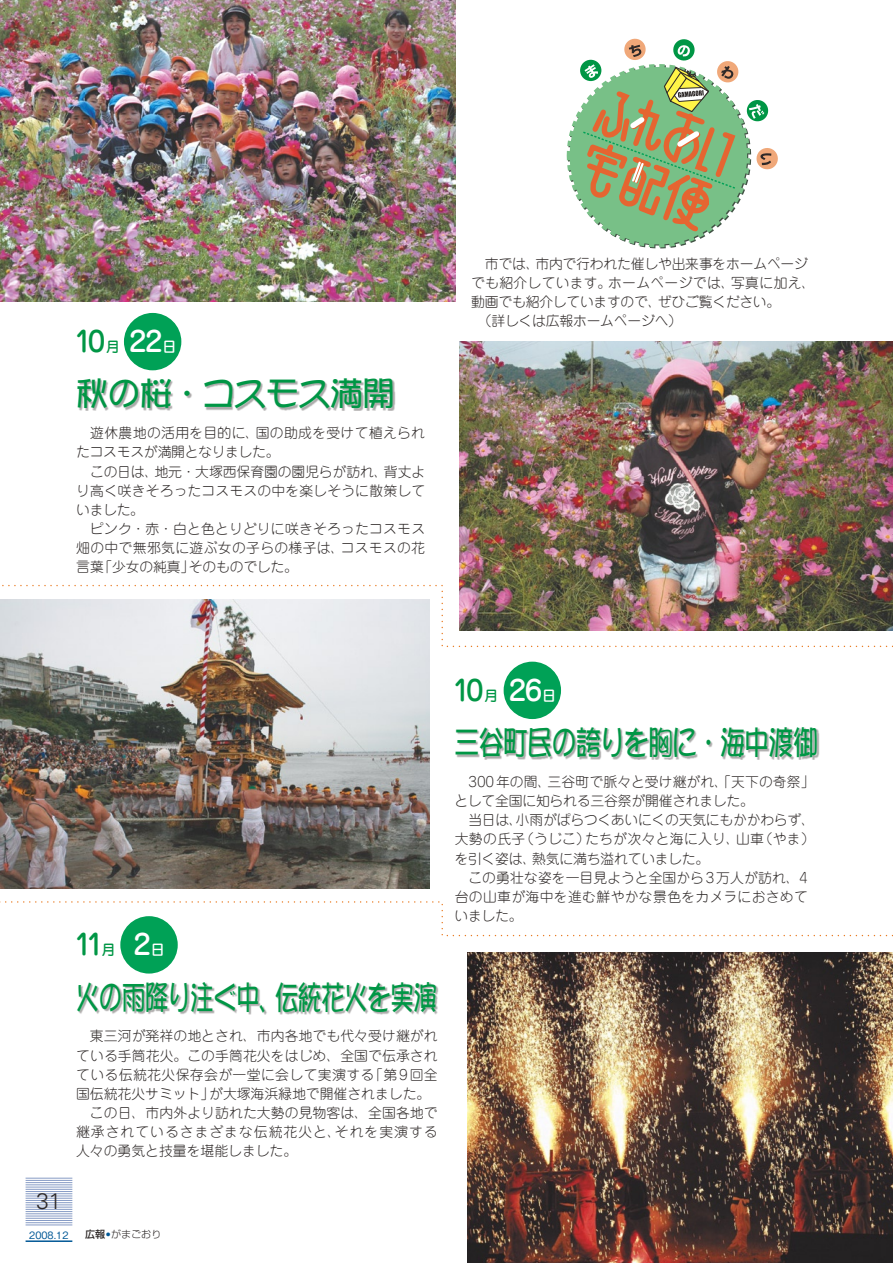
<style>
.page{position:relative;width:893px;height:1263px;background:#fff}
.page>*{position:absolute;margin:0;border:0;box-sizing:border-box;transform-origin:0 0}
.t1{font:32.55px "DFPOP1 Std W5";letter-spacing:-.025em;color:#009645;scale:.72 1}
.t2{font:32.55px "DFPOP1 Std W5";letter-spacing:-.025em;color:#009645;scale:.76 1}
.t3{font:32.55px "DFPOP1 Std W5";letter-spacing:-.025em;color:#009645}
.t4{font:500 27.9px "Jun 34 Pro";color:#009645}
.t5{font:500 27.9px "Jun 34 Pro";color:#fff}
.t6{font:300 22.5px "Univers";color:#2e2928}
.t7{font:500 13.95px "Jun 34 Pro";color:#fff}
.t8{font:500 13.95px "Jun 34 Pro";color:#009645}
._07お知らせ_本文段落あり_じゅん101{font:300 13.8px/19.2px "Jun 101 Pro";letter-spacing:.005em;color:#2e2928;text-align:right}
._07お知らせ_本文段落あり_じゅん101-2{font:300 13.8px/19.2px "Jun 101 Pro";letter-spacing:-.015em;color:#2e2928}
._07お知らせ_本文段落あり_じゅん101-3{font:300 13.8px/19.2px "Jun 101 Pro";letter-spacing:.03em;color:#2e2928}
._07お知らせ_本文段落あり_じゅん101-4{font:300 13.8px/19.2px "Jun 101 Pro";letter-spacing:.07em;color:#2e2928}
._07お知らせ_本文段落あり_じゅん101-5{font:300 13.8px "Jun 101 Pro";letter-spacing:.025em;color:#2e2928}
.t9{font:500 10.05px "Gothic BBB Pro";color:#005896;scale:.96 1}
.t10{font:300 10.05px "Shin Go Pro";color:#2e2928}
.t11{font:500 10.05px "Shin Go Pro";color:#2e2928}
.t12{font:300 4.2px "Shin Go Pro";color:#005896}
</style>
<div class="page">
<img style="left:0;top:0;width:455px;height:301px">
<div style="left:456px;top:728px;width:364px;height:32px;background:#2e2928;opacity:.4"></div>
<div style="left:504px;top:662px;width:57px;height:57px;background:#00a156;border-radius:50%"></div>
<div style="left:78px;top:982px;width:361px;height:33px;background:#2e2928;opacity:.4"></div>
<div style="left:120px;top:916px;width:58px;height:57px;background:#00a156;border-radius:50%"></div>
<img style="left:0;top:648px;width:429px;height:241px">
<img style="left:467px;top:952px;width:425px;height:311px">
<div style="left:78px;top:379px;width:318px;height:32px;background:#2e2928;opacity:.4"></div>
<div style="left:124px;top:313px;width:57px;height:57px;background:#00a156;border-radius:50%"></div>
<svg style="left:567px;top:39px;width:211px;height:209px"></svg>
<img style="left:459px;top:342px;width:433px;height:242px">
<img style="left:0;top:584px;width:893px;height:64px">
<svg style="left:0;top:901px;width:893px;height:36px"></svg>
<hr style="left:26px;top:1178px;width:46px;height:1px;background:#869bc5">
<hr style="left:26px;top:1225px;width:46px;height:1px;background:#869bc5">
<hr style="left:26px;top:1222px;width:46px;height:1px;background:#869bc5">
<hr style="left:26px;top:1220px;width:46px;height:1px;background:#869bc5">
<hr style="left:26px;top:1218px;width:46px;height:1px;background:#869bc5">
<hr style="left:26px;top:1216px;width:46px;height:1px;background:#869bc5">
<hr style="left:26px;top:1213px;width:46px;height:1px;background:#869bc5">
<hr style="left:26px;top:1211px;width:46px;height:1px;background:#869bc5">
<hr style="left:26px;top:1209px;width:46px;height:1px;background:#869bc5">
<hr style="left:26px;top:1207px;width:46px;height:1px;background:#869bc5">
<hr style="left:26px;top:1204px;width:46px;height:1px;background:#869bc5">
<hr style="left:26px;top:1202px;width:46px;height:1px;background:#869bc5">
<hr style="left:26px;top:1200px;width:46px;height:1px;background:#869bc5">
<hr style="left:26px;top:1198px;width:46px;height:1px;background:#869bc5">
<hr style="left:26px;top:1196px;width:46px;height:1px;background:#869bc5">
<hr style="left:26px;top:1193px;width:46px;height:1px;background:#869bc5">
<hr style="left:26px;top:1191px;width:46px;height:1px;background:#869bc5">
<hr style="left:26px;top:1189px;width:46px;height:1px;background:#869bc5">
<hr style="left:26px;top:1187px;width:46px;height:1px;background:#869bc5">
<hr style="left:26px;top:1184px;width:46px;height:1px;background:#869bc5">
<hr style="left:26px;top:1182px;width:46px;height:1px;background:#869bc5">
<hr style="left:26px;top:1180px;width:46px;height:1px;background:#869bc5">
<hr style="left:26px;top:1240px;width:46px;height:2px;background:#005896">
<p class="t4" style="left:75px;top:319px;width:32px">10</p>
<p class="t8" style="left:106px;top:336px;width:15px">月</p>
<p class="t5" style="left:129px;top:319px;width:35px">22</p>
<p class="t7" style="left:162px;top:336px;width:15px">日</p>
<p class="t3" style="left:76px;top:376px;width:320px">秋の桜・コスモス満開</p>
<p class="_07お知らせ_本文段落あり_じゅん101-5" style="left:256px;top:422px;width:171px">国の助成を受けて植えられ</p>
<p class="_07お知らせ_本文段落あり_じゅん101-2" style="left:76px;top:422px;width:205px;text-align:center">遊休農地の活用を目的に、<br>たコスモスが満開となりました。</p>
<p class="_07お知らせ_本文段落あり_じゅん101" style="left:154px;top:460px;width:235px">地元・大塚西保育園の園児らが訪れ、</p>
<p class="_07お知らせ_本文段落あり_じゅん101" style="left:384px;top:460px;width:43px">背丈よ</p>
<p class="_07お知らせ_本文段落あり_じゅん101" style="left:76px;top:460px;width:351px;text-align:left;text-indent:14px">この日は、<br>り高く咲きそろったコスモスの中を楽しそうに散策していました。</p>
<p class="_07お知らせ_本文段落あり_じゅん101" style="left:90px;top:517px;width:337px">ピンク・赤・白と色とりどりに咲きそろったコスモスコスモスの花</p>
<p class="_07お知らせ_本文段落あり_じゅん101" style="left:189px;top:537px;width:157px;text-align:left;text-indent:-113px">畑の中で無邪気に遊ぶ女の子らの様子は、そのものでした。</p>
<p class="_07お知らせ_本文段落あり_じゅん101" style="left:98px;top:556px;width:97px">「少女の純真」</p>
<p class="_07お知らせ_本文段落あり_じゅん101" style="left:76px;top:556px;width:29px">言葉</p>
<p class="_07お知らせ_本文段落あり_じゅん101-2" style="left:535px;top:253px;width:274px">市内で行われた催しや出来事をホームページ</p>
<p class="_07お知らせ_本文段落あり_じゅん101" style="left:485px;top:253px;width:56px">市では、</p>
<p class="_07お知らせ_本文段落あり_じゅん101" style="left:608px;top:272px;width:128px">ホームページでは、</p>
<p class="_07お知らせ_本文段落あり_じゅん101" style="left:471px;top:272px;width:142px">でも紹介しています。</p>
<p class="_07お知らせ_本文段落あり_じゅん101" style="left:731px;top:272px;width:86px">写真に加え、</p>
<p class="_07お知らせ_本文段落あり_じゅん101-2" style="left:658px;top:291px;width:124px">ぜひご覧ください。</p>
<p class="_07お知らせ_本文段落あり_じゅん101-2" style="left:471px;top:291px;width:192px">動画でも紹介していますので、</p>
<p class="_07お知らせ_本文段落あり_じゅん101-2" style="left:478px;top:310px;width:206px">（詳しくは広報ホームページへ(</p>
<p class="t4" style="left:75px;top:923px;width:31px">11</p>
<p class="t8" style="left:101px;top:939px;width:15px">月</p>
<p class="t5" style="left:134px;top:923px;width:19px">2</p>
<p class="t7" style="left:151px;top:939px;width:15px">日</p>
<p class="t1" style="left:76px;top:979px;width:289px">火の雨降り注ぐ中、</p>
<p class="t1" style="left:275px;top:979px;width:227px">伝統花火を実演</p>
<p class="_07お知らせ_本文段落あり_じゅん101" style="left:76px;top:1025px;width:363px">東三河が発祥の地とされ、市内各地でも代々受け継がれている手筒花火。この手筒花火をはじめ、全国で伝承され「第9回全</p>
<p class="_07お知らせ_本文段落あり_じゅん101-3" style="left:209px;top:1063px;width:223px;text-indent:-133px">ている伝統花火保存会が一堂に会して実演する<br>が大塚海浜緑地で開催されました。</p>
<p class="_07お知らせ_本文段落あり_じゅん101" style="left:76px;top:1082px;width:140px">国伝統花火サミット」</p>
<p class="_07お知らせ_本文段落あり_じゅん101" style="left:90px;top:1101px;width:349px">この日、市内外より訪れた大勢の見物客は、全国各地でそれを実演する</p>
<p class="_07お知らせ_本文段落あり_じゅん101-4" style="left:76px;top:1121px;width:266px">継承されているさまざまな伝統花火と、人々の勇気と技量を堪能しました。</p>
<p class="t6" style="left:36px;top:1188px;width:27px">31</p>
<p class="t9" style="left:29px;top:1227px;width:42px">2008.12</p>
<p class="t10" style="left:111px;top:1226px;width:52px">がまごおり</p>
<p class="t11" style="left:85px;top:1226px;width:22px">広報</p>
<p class="t12" style="left:106px;top:1231px;width:6px">●</p>
<p class="t4" style="left:453px;top:668px;width:32px">10</p>
<p class="t8" style="left:484px;top:685px;width:15px">月</p>
<p class="t5" style="left:509px;top:668px;width:35px">26</p>
<p class="t7" style="left:542px;top:685px;width:15px">日</p>
<p class="t2" style="left:454px;top:725px;width:480px">三谷町民の誇りを胸に・海中渡御</p>
<p class="_07お知らせ_本文段落あり_じゅん101" style="left:548px;top:770px;width:269px">三谷町で脈々と受け継がれ、「天下の奇祭「</p>
<p class="_07お知らせ_本文段落あり_じゅん101-2" style="left:455px;top:770px;width:301px;text-indent:14px">300年の間、<br>として全国に知られる三谷祭が開催されました。</p>
<p class="_07お知らせ_本文段落あり_じゅん101-2" style="left:516px;top:809px;width:301px">小雨がぱらつくあいにくの天気にもかかわらず、</p>
<p class="_07お知らせ_本文段落あり_じゅん101" style="left:468px;top:809px;width:56px">当日は、</p>
<p class="_07お知らせ_本文段落あり_じゅん101" style="left:585px;top:828px;width:156px">たちが次々と海に入り、</p>
<p class="_07お知らせ_本文段落あり_じゅん101" style="left:520px;top:828px;width:72px">（うじこ）</p>
<p class="_07お知らせ_本文段落あり_じゅん101" style="left:455px;top:828px;width:72px">大勢の氏子</p>
<p class="_07お知らせ_本文段落あり_じゅん101" style="left:759px;top:828px;width:58px">（やま(</p>
<p class="_07お知らせ_本文段落あり_じゅん101" style="left:736px;top:828px;width:29px">山車</p>
<p class="_07お知らせ_本文段落あり_じゅん101-2" style="left:532px;top:847px;width:178px">熱気に満ち溢れていました。</p>
<p class="_07お知らせ_本文段落あり_じゅん101" style="left:455px;top:847px;width:83px">を引く姿は、</p>
<p class="_07お知らせ_本文段落あり_じゅん101" style="left:455px;top:866px;width:355px;text-align:justify;text-indent:14px">この勇壮な姿を一目見ようと全国から3万人が訪れ、4台の山車が海中を進む鮮やかな景色をカメラにおさめていました。</p>
</div>
